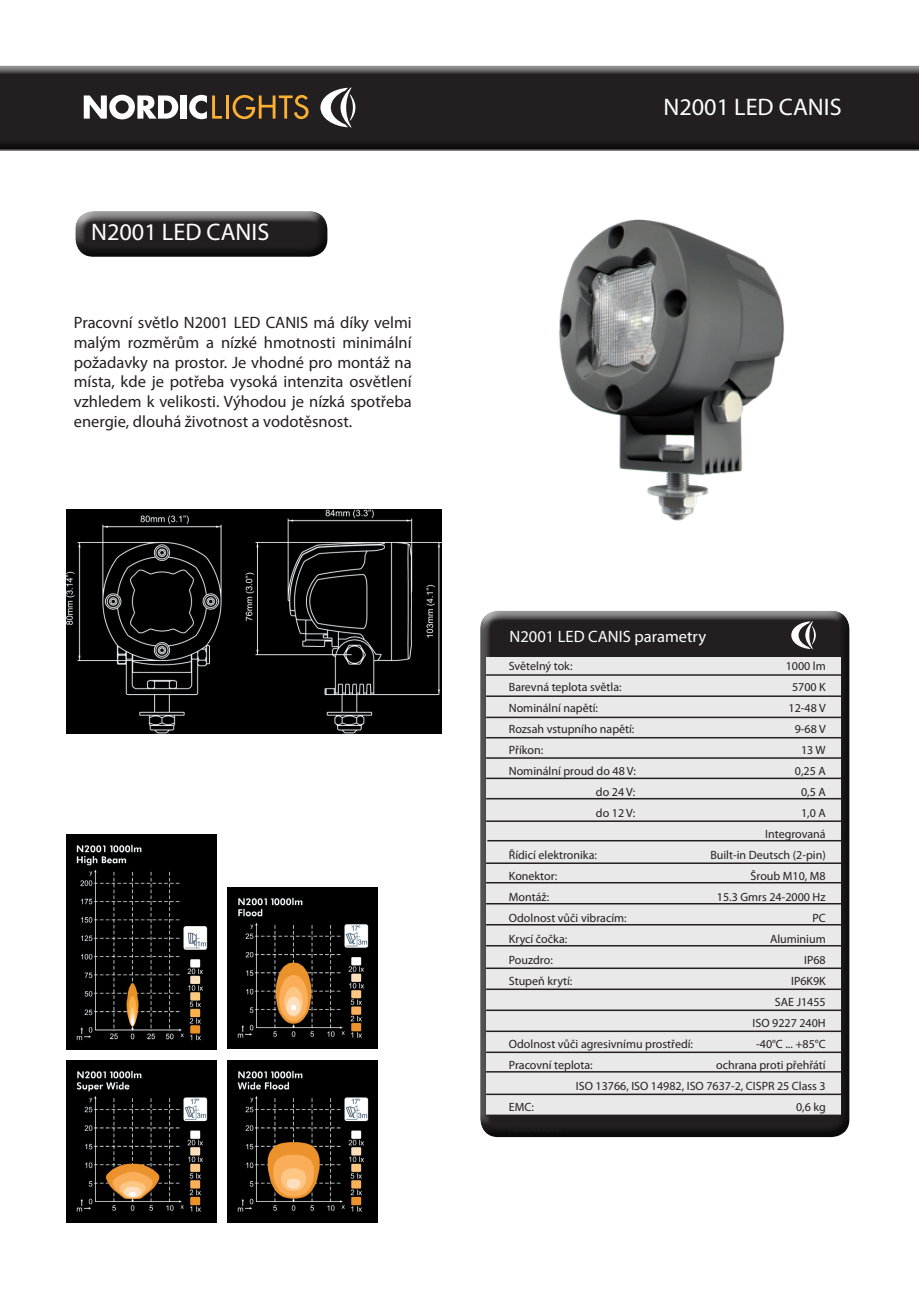
<style>
.page{position:relative;width:919px;height:1289px;background:#fff}
.page>*{position:absolute;margin:0;border:0;box-sizing:border-box;transform-origin:0 0}
.t1{font:24px "Myriad Pro";color:#fff}
.t2{font:16.5px/19.8px "Myriad Pro";color:#231f20;text-align:justify}
.t3{font:16.5px "Myriad Pro";color:#fff}
.t4{font:12px/21px "Myriad Pro";color:#231f20}
</style>
<div class="page">
<div style="left:0;top:65px;width:918px;height:87px;background:#231f20;opacity:.75"></div>
<div style="left:72px;top:205px;width:255px;height:42px;background:#fff;opacity:.75"></div>
<div style="left:72px;top:214px;width:255px;height:45px;background:#231f20;opacity:.75"></div>
<div style="left:478px;top:614px;width:372px;height:524px;background:#231f20;opacity:.75"></div>
<div style="left:486px;top:657px;width:355px;height:458px;background:#e9e9e9"></div>
<hr style="left:486px;top:820px;width:355px;height:2px;background:#231f20">
<hr style="left:487px;top:840px;width:355px;height:1px;background:#231f20">
<hr style="left:486px;top:862px;width:355px;height:2px;background:#231f20">
<hr style="left:486px;top:882px;width:355px;height:1px;background:#231f20">
<hr style="left:486px;top:903px;width:355px;height:1px;background:#231f20">
<hr style="left:486px;top:924px;width:355px;height:1px;background:#231f20">
<hr style="left:486px;top:945px;width:355px;height:1px;background:#231f20">
<hr style="left:486px;top:967px;width:355px;height:2px;background:#231f20">
<hr style="left:486px;top:988px;width:355px;height:2px;background:#231f20">
<hr style="left:486px;top:1009px;width:355px;height:2px;background:#231f20">
<hr style="left:486px;top:1030px;width:355px;height:2px;background:#231f20">
<hr style="left:486px;top:1051px;width:355px;height:2px;background:#231f20">
<hr style="left:486px;top:1071px;width:355px;height:1px;background:#231f20">
<hr style="left:486px;top:1093px;width:355px;height:2px;background:#231f20">
<hr style="left:486px;top:1114px;width:355px;height:2px;background:#231f20">
<hr style="left:486px;top:798px;width:355px;height:1px;background:#231f20">
<hr style="left:486px;top:777px;width:355px;height:2px;background:#231f20">
<hr style="left:486px;top:757px;width:355px;height:1px;background:#231f20">
<hr style="left:486px;top:737px;width:355px;height:1px;background:#231f20">
<hr style="left:486px;top:716px;width:355px;height:2px;background:#231f20">
<hr style="left:486px;top:695px;width:355px;height:2px;background:#231f20">
<hr style="left:486px;top:674px;width:355px;height:1px;background:#231f20">
<svg style="left:84px;top:95px;width:94px;height:24px"></svg>
<div style="left:181px;top:95px;width:6px;height:24px;background:#fff"></div>
<svg style="left:189px;top:95px;width:33px;height:24px"></svg>
<hr style="left:226px;top:95px;width:3px;height:24px;background:#fbb033">
<svg style="left:232px;top:95px;width:76px;height:24px;background:#664c25"></svg>
<svg style="left:320px;top:88px;width:35px;height:39px"></svg>
<svg style="left:791px;top:621px;width:24px;height:28px"></svg>
<img style="left:67px;top:509px;width:374px;height:224px">
<img style="left:559px;top:219px;width:225px;height:302px">
<img style="left:227px;top:1060px;width:150px;height:162px">
<img style="left:227px;top:887px;width:150px;height:161px">
<img style="left:67px;top:1060px;width:150px;height:162px">
<img style="left:67px;top:834px;width:150px;height:215px">
<h1 class="t1" style="left:91px;top:217px;width:180px">N2001 LED CANIS</h1>
<p class="t2" style="left:74px;top:312px;width:339px">Pracovní světlo N2001 LED CANIS má díky velmi malým rozměrům a nízké hmotnosti minimální požadavky na prostor. Je vhodné pro montáž na místa, kde je potřeba vysoká intenzita osvětlení vzhledem k velikosti. Výhodou je nízká spotřeba energie, dlouhá životnost a vodotěsnost.</p>
<h1 class="t1" style="left:663px;top:93px;width:180px">N2001 LED CANIS</h1>
<h2 class="t3" style="left:509px;top:626px;width:198px">N2001 LED CANIS parametry</h2>
<p class="t4" style="left:509px;top:655px;width:65px">Světelný tok:</p>
<p class="t4" style="left:509px;top:676px;width:114px">Barevná teplota světla:</p>
<p class="t4" style="left:509px;top:697px;width:91px">Nominální napětí:</p>
<p class="t4" style="left:509px;top:718px;width:127px">Rozsah vstupního napětí:</p>
<p class="t4" style="left:509px;top:739px;width:36px">Příkon:</p>
<p class="t4" style="left:509px;top:760px;width:129px">Nominální proud do 48 V:</p>
<p class="t4" style="left:596px;top:781px;width:41px">do 24 V:</p>
<p class="t4" style="left:596px;top:802px;width:41px">do 12 V:</p>
<p class="t4" style="left:509px;top:844px;width:119px">Řídicí elektronika:<br>Konektor:<br>Montáž:<br>Odolnost vůči vibracím:<br>Krycí čočka:<br>Pouzdro:<br>Stupeň krytí:</p>
<p class="t4" style="left:576px;top:655px;width:251px;text-align:right">1000 lm<br>5700 K<br>12-48 V<br>9-68 V<br>13 W<br>0,25 A<br>0,5 A<br>1,0 A<br>Integrovaná<br>Built-in Deutsch (2-pin)<br>Šroub M10, M8<br>15.3 Gmrs 24-2000 Hz<br>PC<br>Aluminium<br>IP68<br>IP6K9K<br>SAE J1455<br>ISO 9227 240H<br>-40°C ... +85°C<br>ochrana proti přehřátí<br>ISO 13766, ISO 14982, ISO 7637-2, CISPR 25 Class 3<br>0,6 kg</p>
<p class="t4" style="left:509px;top:1033px;width:186px">Odolnost vůči agresivnímu prostředí:<br>Pracovní teplota:</p>
<p class="t4" style="left:509px;top:1096px;width:26px">EMC:</p>
</div>
